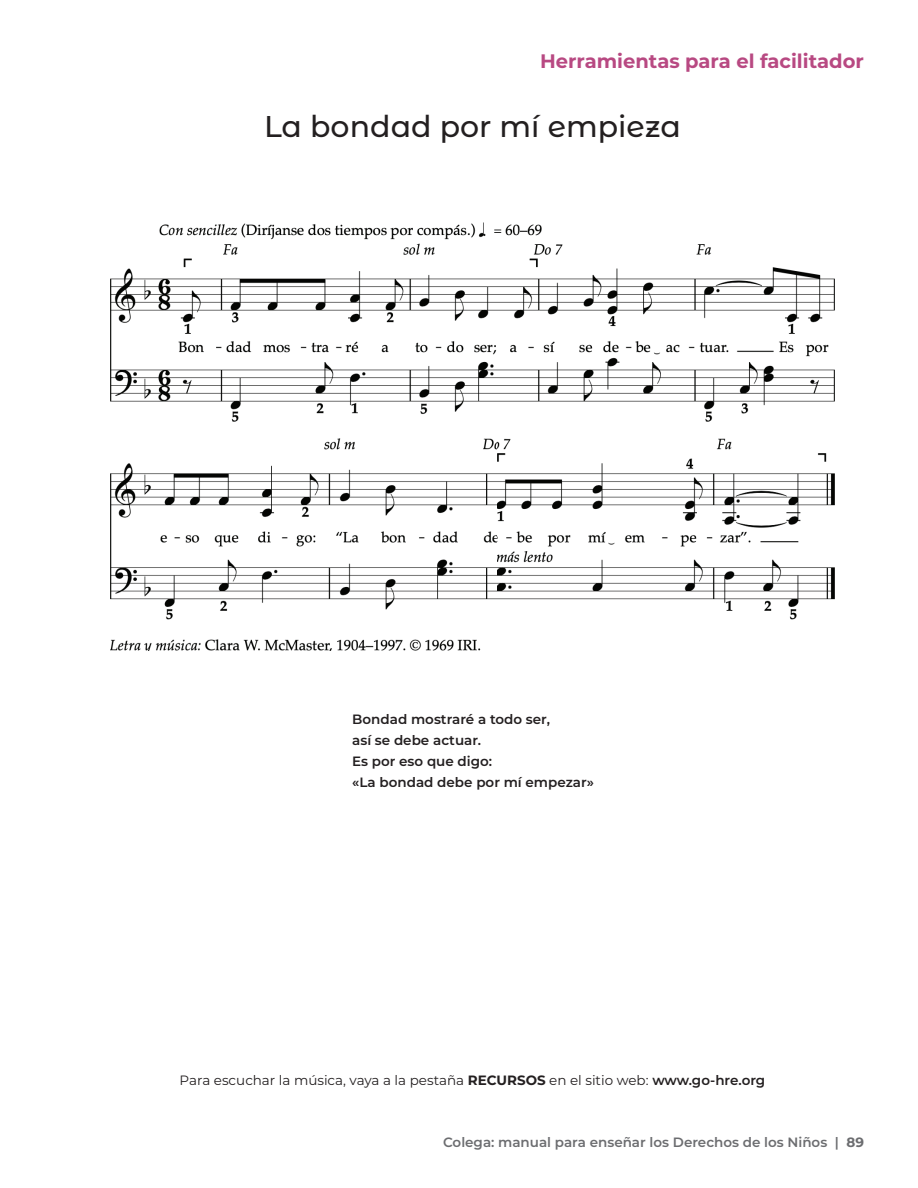
<style>
.page{position:relative;width:918px;height:1188px;background:#fff}
.page>*{position:absolute;margin:0;border:0;box-sizing:border-box;transform-origin:0 0}
.t1{font:500 30px "Montserrat Alternates";color:#231f20}
.t2{font:700 19.5px "Montserrat";color:#b84982}
.t3{font:600 13.5px/21px "Montserrat";color:#231f20}
.t4{font:13.5px "Montserrat";color:#231f20}
.t5{font:600 13.5px "Montserrat";color:#6c6d70}
.s1{font-weight:700}
.s2{font-weight:600}
</style>
<div class="page">
<img style="left:110px;top:222px;width:725px;height:428px">
<h2 class="t2" style="left:540px;top:47px;width:325px">Herramientas para el facilitador</h2>
<h1 class="t1" style="left:264px;top:105px;width:418px">La bondad por mí empieza</h1>
<p class="t3" style="left:352px;top:708px;width:243px">Bondad mostraré a todo ser,<br>así se debe actuar.<br>Es por eso que digo:<br>«La bondad debe por mí empezar»</p>
<p class="t4" style="left:180px;top:1071px;width:587px">Para escuchar la música, vaya a la pestaña <span class="s1">RECURSOS</span> en el sitio web: <span class="s2">www.go-hre.org</span></p>
<p class="t5" style="left:443px;top:1133px;width:422px">Colega: manual para enseñar los Derechos de los Niños | <span class="s1">89</span></p>
</div>
